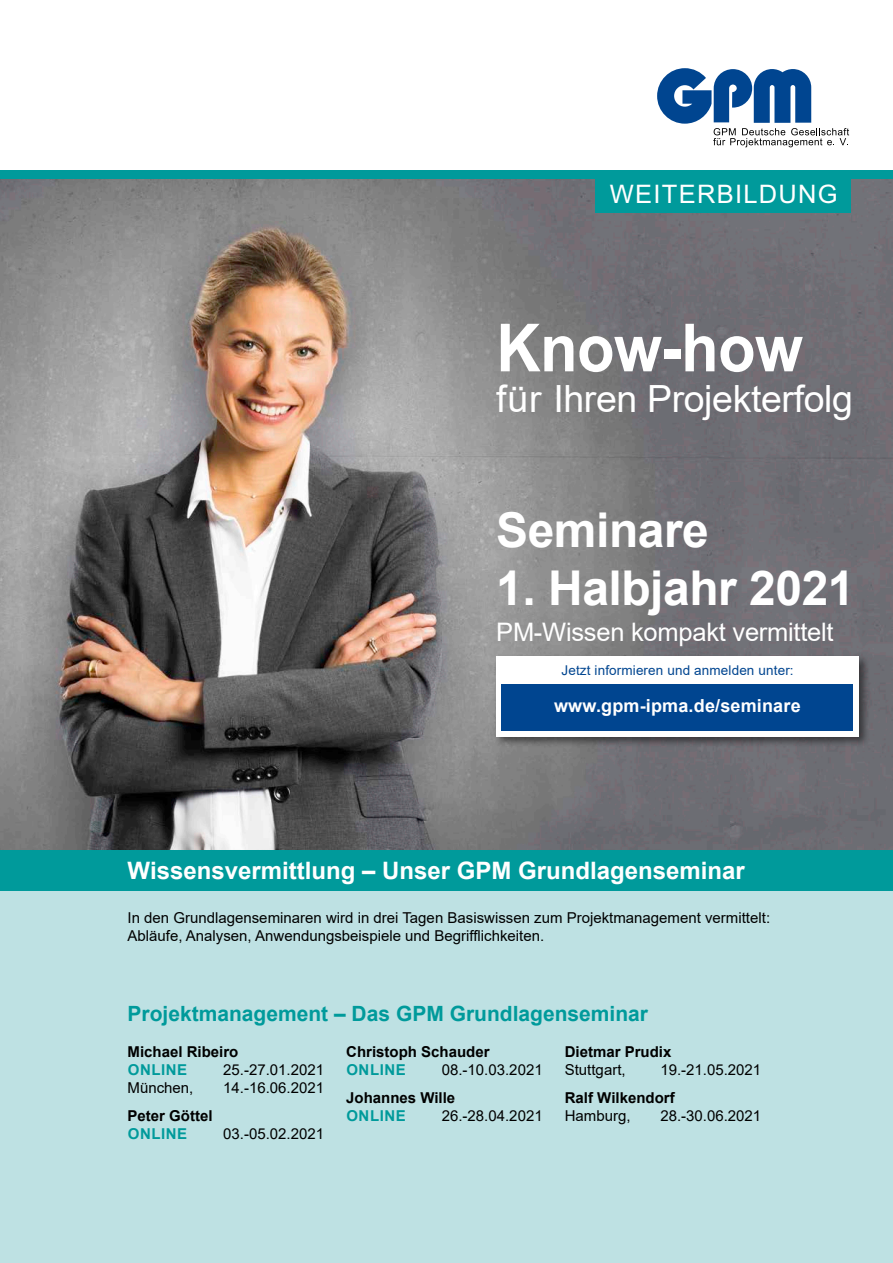
<style>
.page{position:relative;width:893px;height:1263px;background:#fff}
.page>*{position:absolute;margin:0;border:0;box-sizing:border-box;transform-origin:0 0}
.t1{font:700 66.45px "Arial";letter-spacing:-.01em;color:#fff;scale:.93 1}
.t2{font:700 48px "Arial";letter-spacing:-.01em;color:#fff}
.t3{font:37.5px "Arial";letter-spacing:-.01em;color:#fff}
.t4{font:25.5px "Arial";letter-spacing:-.01em;color:#fff}
.t5{font:25.5px "Arial";letter-spacing:.05em;color:#fff}
.t6{font:700 24px "Arial";color:#fff}
.t7{font:700 21px "Arial";color:#009a9b}
.t8{font:700 18px "Arial";letter-spacing:.01em;color:#fff}
.t9{font:15px/18px "Arial";color:#000}
.t10{font:700 15px "Arial";color:#000}
.t11{font:700 15px "Arial";letter-spacing:.035em;color:#009a9b}
.t12{font:13.5px "Arial";letter-spacing:.01em;color:#004590}
</style>
<div class="page">
<img style="left:0;top:179px;width:893px;height:671px">
<div style="left:0;top:864px;width:893px;height:399px;background:#bee1e3"></div>
<div style="left:0;top:850px;width:893px;height:41px;background:#009a9b"></div>
<div style="left:494px;top:653px;width:377px;height:95px;background:#000;opacity:.5"></div>
<div style="left:496px;top:656px;width:363px;height:80px;background:#fff"></div>
<div style="left:501px;top:684px;width:352px;height:46px;background:#004590"></div>
<div style="left:0;top:170px;width:893px;height:9px;background:#009a9b"></div>
<svg style="left:657px;top:68px;width:192px;height:79px"></svg>
<div style="left:595px;top:176px;width:255px;height:37px;background:#009a9b"></div>
<h3 class="t5" style="left:610px;top:178px;width:229px">WEITERBILDUNG</h3>
<h1 class="t1" style="left:496px;top:301px;width:331px">Know-how</h1>
<h3 class="t3" style="left:496px;top:373px;width:358px">für Ihren Projekterfolg</h3>
<h2 class="t2" style="left:496px;top:497px;width:214px">Seminare</h2>
<h2 class="t2" style="left:496px;top:554px;width:360px">1. Halbjahr 2021</h2>
<h3 class="t4" style="left:496px;top:614px;width:339px">PM-Wissen kompakt vermittelt</h3>
<p class="t12" style="left:561px;top:661px;width:234px">Jetzt informieren und anmelden unter:</p>
<p class="t8" style="left:554px;top:693px;width:248px">www.gpm-ipma.de/seminare</p>
<h3 class="t6" style="left:128px;top:854px;width:619px">Wissensvermittlung – Unser GPM Grundlagenseminar</h3>
<p class="t9" style="left:128px;top:908px;width:644px">In den Grundlagenseminaren wird in drei Tagen Basiswissen zum Projektmanagement vermittelt:<br>Abläufe, Analysen, Anwendungsbeispiele und Begrifflichkeiten.</p>
<h3 class="t7" style="left:128px;top:999px;width:522px">Projektmanagement – Das GPM Grundlagenseminar</h3>
<p class="t10" style="left:128px;top:1041px;width:112px">Michael Ribeiro</p>
<p class="t11" style="left:128px;top:1059px;width:61px">ONLINE</p>
<p class="t9" style="left:223px;top:1060px;width:102px">25.-27.01.2021</p>
<p class="t9" style="left:128px;top:1078px;width:67px">München,</p>
<p class="t9" style="left:223px;top:1078px;width:102px">14.-16.06.2021</p>
<p class="t10" style="left:128px;top:1105px;width:87px">Peter Göttel</p>
<p class="t11" style="left:128px;top:1123px;width:61px">ONLINE</p>
<p class="t9" style="left:223px;top:1125px;width:102px">03.-05.02.2021</p>
<p class="t10" style="left:346px;top:1041px;width:145px">Christoph Schauder</p>
<p class="t11" style="left:346px;top:1059px;width:61px">ONLINE</p>
<p class="t9" style="left:442px;top:1060px;width:102px">08.-10.03.2021</p>
<p class="t10" style="left:346px;top:1087px;width:111px">Johannes Wille</p>
<p class="t11" style="left:346px;top:1105px;width:61px">ONLINE</p>
<p class="t9" style="left:442px;top:1107px;width:102px">26.-28.04.2021</p>
<p class="t10" style="left:565px;top:1041px;width:108px">Dietmar Prudix</p>
<p class="t9" style="left:565px;top:1060px;width:62px">Stuttgart,</p>
<p class="t9" style="left:660px;top:1060px;width:102px">19.-21.05.2021</p>
<p class="t10" style="left:565px;top:1087px;width:111px">Ralf Wilkendorf</p>
<p class="t9" style="left:565px;top:1107px;width:67px">Hamburg,</p>
<p class="t9" style="left:660px;top:1107px;width:102px">28.-30.06.2021</p>
</div>
